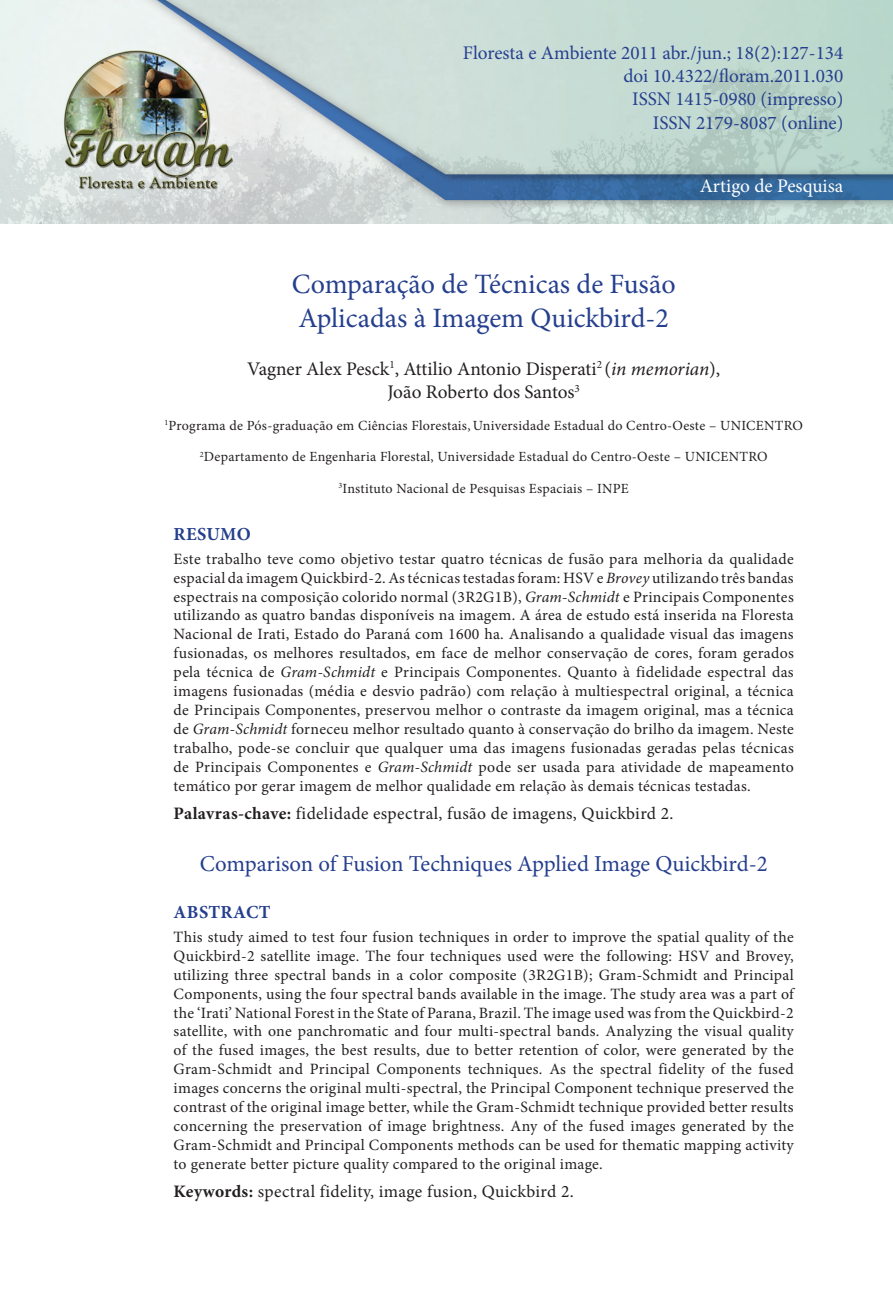
<style>
.page{position:relative;width:893px;height:1315px;background:#fff}
.page>*{position:absolute;margin:0;border:0;box-sizing:border-box;transform-origin:0 0}
.titulo_1o_idioma{font:28px/33.6px "Minion Pro";color:#253f8e}
.titulo_2o_idioma{font:22.75px "Minion Pro";letter-spacing:-.005em;color:#253f8e}
.Cabeçalho{font:19.25px "Minion Pro";color:#253f8e}
.autores{font:19.25px/23.1px "Minion Pro";color:#231f20;text-align:center}
.Corpo{font:19.25px "Minion Pro";color:#fff}
.Título_-_resumo{font:700 18.38px "Minion Pro";letter-spacing:.02em;color:#253f8e}
.Palavras-chave{font:17.5px "Minion Pro";letter-spacing:.02em;color:#231f20}
.Resumo{font:15.75px/18.9px "Minion Pro";letter-spacing:.02em;color:#231f20;text-align:justify}
.endereço{font:14px "Minion Pro";letter-spacing:.02em;color:#231f20}
.s1{font-style:italic}
.s2{font-weight:700}
</style>
<div class="page">
<img style="left:0;top:0;width:893px;height:223px">
<p class="Cabeçalho" style="left:463px;top:40px;width:382px">Floresta e Ambiente 2011 abr./jun.; 18(2):127-134</p>
<p class="Cabeçalho" style="left:623px;top:63px;width:221px">doi 10.4322/floram.2011.030</p>
<p class="Cabeçalho" style="left:632px;top:86px;width:213px">ISSN 1415-0980 (impresso)</p>
<p class="Cabeçalho" style="left:653px;top:109px;width:192px">ISSN 2179-8087 (online)</p>
<p class="Corpo" style="left:700px;top:173px;width:145px">Artigo de Pesquisa</p>
<p class="titulo_1o_idioma" style="left:292px;top:268px;width:385px">Comparação de Técnicas de Fusão<br>Aplicadas à Imagem Quickbird-2</p>
<p class="autores" style="left:247px;top:357px;width:475px">Vagner Alex Pesck<sup>1</sup>, Attilio Antonio Disperati<sup>2</sup> (<span class="s1">in memorian</span>),<br>João Roberto dos Santos<sup>3</sup></p>
<p class="endereço" style="left:164px;top:416px;width:640px"><sup>1</sup>Programa de Pós-graduação em Ciências Florestais, Universidade Estadual do Centro-Oeste – UNICENTRO</p>
<p class="endereço" style="left:200px;top:447px;width:569px"><sup>2</sup>Departamento de Engenharia Florestal, Universidade Estadual do Centro-Oeste – UNICENTRO</p>
<p class="endereço" style="left:338px;top:479px;width:292px"><sup>3</sup>Instituto Nacional de Pesquisas Espaciais – INPE</p>
<p class="Título_-_resumo" style="left:174px;top:521px;width:79px">RESUMO</p>
<p class="Resumo" style="left:174px;top:549px;width:622px">Este trabalho teve como objetivo testar quatro técnicas de fusão para melhoria da qualidade espacial da imagem Quickbird-2. As técnicas testadas foram: HSV e <span class="s1">Brovey</span> utilizando três bandas espectrais na composição colorido normal (3R2G1B), <span class="s1">Gram-Schmidt</span> e Principais Componentes utilizando as quatro bandas disponíveis na imagem. A área de estudo está inserida na Floresta Nacional de Irati, Estado do Paraná com 1600 ha. Analisando a qualidade visual das imagens fusionadas, os melhores resultados, em face de melhor conservação de cores, foram gerados pela técnica de <span class="s1">Gram-Schmidt</span> e Principais Componentes. Quanto à fidelidade espectral das imagens fusionadas (média e desvio padrão) com relação à multiespectral original, a técnica de Principais Componentes, preservou melhor o contraste da imagem original, mas a técnica de <span class="s1">Gram-Schmidt</span> forneceu melhor resultado quanto à conservação do brilho da imagem. Neste trabalho, pode-se concluir que qualquer uma das imagens fusionadas geradas pelas técnicas de Principais Componentes e <span class="s1">Gram-Schmidt</span> pode ser usada para atividade de mapeamento temático por gerar imagem de melhor qualidade em relação às demais técnicas testadas.</p>
<p class="Palavras-chave" style="left:174px;top:801px;width:501px"><span class="s2">Palavras-chave:</span> fidelidade espectral, fusão de imagens, Quickbird 2.</p>
<p class="titulo_2o_idioma" style="left:200px;top:848px;width:570px">Comparison of Fusion Techniques Applied Image Quickbird-2</p>
<p class="Título_-_resumo" style="left:174px;top:899px;width:99px">ABSTRACT</p>
<p class="Resumo" style="left:174px;top:927px;width:622px">This study aimed to test four fusion techniques in order to improve the spatial quality of the Quickbird-2 satellite image. The four techniques used were the following: HSV and Brovey, utilizing three spectral bands in a color composite (3R2G1B); Gram-Schmidt and Principal Components, using the four spectral bands available in the image. The study area was a part of the ‘Irati’ National Forest in the State of Parana, Brazil. The image used was from the Quickbird-2 satellite, with one panchromatic and four multi-spectral bands. Analyzing the visual quality of the fused images, the best results, due to better retention of color, were generated by the Gram-Schmidt and Principal Components techniques. As the spectral fidelity of the fused images concerns the original multi-spectral, the Principal Component technique preserved the contrast of the original image better, while the Gram-Schmidt technique provided better results concerning the preservation of image brightness. Any of the fused images generated by the Gram-Schmidt and Principal Components methods can be used for thematic mapping activity to generate better picture quality compared to the original image.</p>
<p class="Palavras-chave" style="left:174px;top:1180px;width:402px"><span class="s2">Keywords:</span> spectral fidelity, image fusion, Quickbird 2.</p>
</div>
